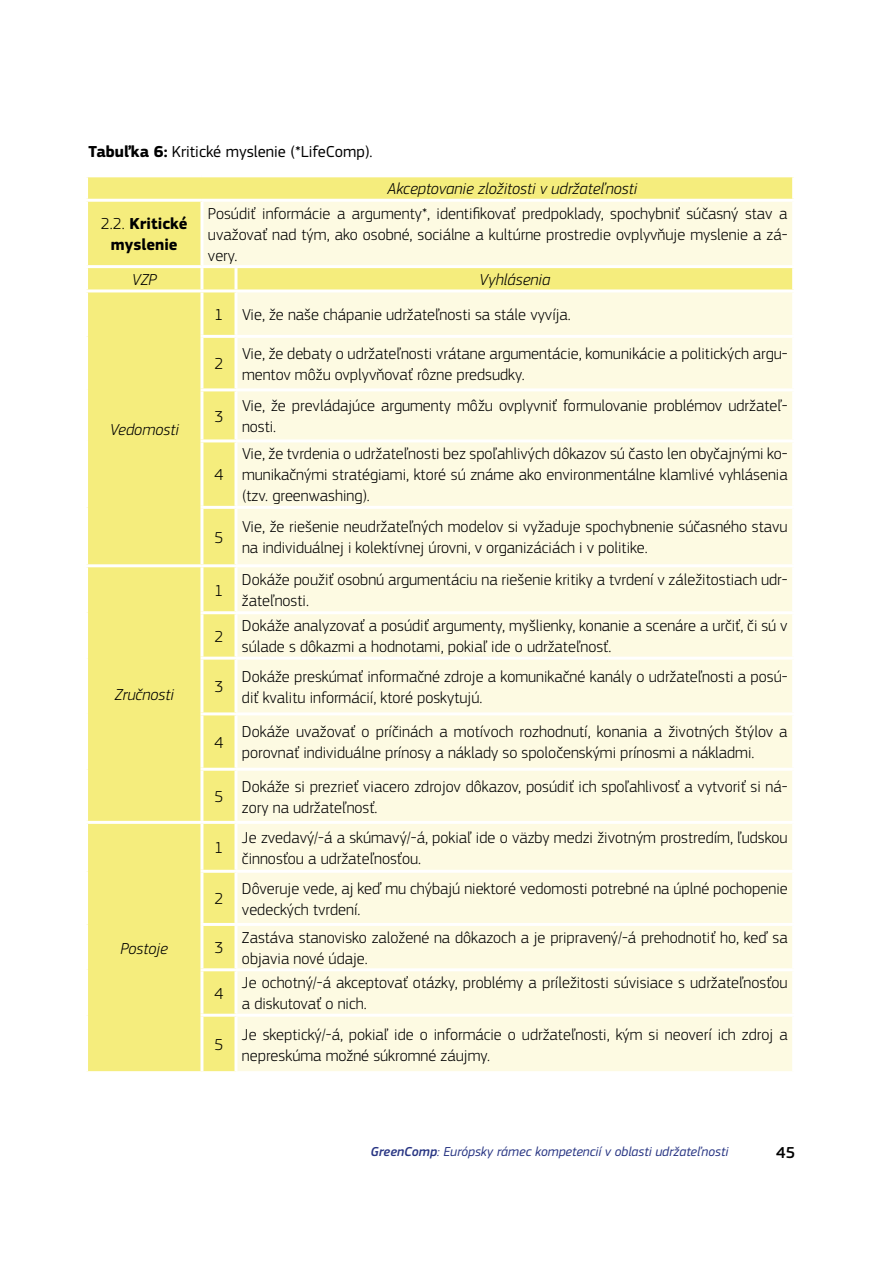
<style>
.page{position:relative;width:893px;height:1263px;background:#fff}
.page>*{position:absolute;margin:0;border:0;box-sizing:border-box;transform-origin:0 0}
.t1{font:300 16.5px/21px "EC Square Sans Pro";color:#000}
.t2{font:italic 300 16.5px "EC Square Sans Pro";color:#000}
.t3{font:16.5px "EC Square Sans Pro";color:#000}
.t4{font:700 16.5px/21px "EC Square Sans Pro";color:#000;text-align:center}
.t5{font:500 16.5px "EC Square Sans Pro";color:#000}
.t6{font:italic 13.5px "EC Square Sans Pro";color:#283583}
.s1{font-weight:700}
.s2{font-weight:300}
.s3{font-weight:500}
</style>
<div class="page">
<div style="left:88px;top:177px;width:704px;height:894px;background:#f5ed7d"></div>
<div style="left:203px;top:202px;width:589px;height:869px;background:#fdfae2"></div>
<div style="left:88px;top:268px;width:704px;height:21px;background:#f5ed7d"></div>
<hr style="left:85px;top:199px;width:117px;height:3px;background:#fff">
<hr style="left:200px;top:292px;width:3px;height:43px;background:#fff">
<hr style="left:200px;top:335px;width:36px;height:3px;background:#fff">
<hr style="left:200px;top:338px;width:3px;height:50px;background:#fff">
<hr style="left:200px;top:388px;width:36px;height:3px;background:#fff">
<hr style="left:200px;top:391px;width:3px;height:48px;background:#fff">
<hr style="left:200px;top:439px;width:36px;height:3px;background:#fff">
<hr style="left:200px;top:442px;width:3px;height:64px;background:#fff">
<hr style="left:200px;top:506px;width:36px;height:3px;background:#fff">
<hr style="left:200px;top:509px;width:3px;height:55px;background:#fff">
<hr style="left:85px;top:564px;width:117px;height:3px;background:#fff">
<hr style="left:202px;top:564px;width:34px;height:3px;background:#fff">
<hr style="left:200px;top:567px;width:3px;height:44px;background:#fff">
<hr style="left:200px;top:611px;width:36px;height:3px;background:#fff">
<hr style="left:200px;top:614px;width:3px;height:43px;background:#fff">
<hr style="left:200px;top:657px;width:36px;height:3px;background:#fff">
<hr style="left:200px;top:660px;width:3px;height:52px;background:#fff">
<hr style="left:200px;top:712px;width:36px;height:3px;background:#fff">
<hr style="left:200px;top:715px;width:3px;height:53px;background:#fff">
<hr style="left:200px;top:768px;width:36px;height:3px;background:#fff">
<hr style="left:200px;top:771px;width:3px;height:50px;background:#fff">
<hr style="left:85px;top:821px;width:117px;height:3px;background:#fff">
<hr style="left:202px;top:821px;width:34px;height:3px;background:#fff">
<hr style="left:200px;top:824px;width:3px;height:46px;background:#fff">
<hr style="left:200px;top:870px;width:36px;height:3px;background:#fff">
<hr style="left:200px;top:873px;width:3px;height:50px;background:#fff">
<hr style="left:200px;top:923px;width:36px;height:3px;background:#fff">
<hr style="left:200px;top:926px;width:3px;height:42px;background:#fff">
<hr style="left:200px;top:968px;width:36px;height:3px;background:#fff">
<hr style="left:200px;top:971px;width:3px;height:43px;background:#fff">
<hr style="left:200px;top:1014px;width:36px;height:3px;background:#fff">
<hr style="left:200px;top:1017px;width:3px;height:54px;background:#fff">
<hr style="left:234px;top:292px;width:3px;height:43px;background:#fff">
<hr style="left:236px;top:335px;width:559px;height:3px;background:#fff">
<hr style="left:234px;top:338px;width:3px;height:50px;background:#fff">
<hr style="left:236px;top:388px;width:559px;height:3px;background:#fff">
<hr style="left:234px;top:391px;width:3px;height:48px;background:#fff">
<hr style="left:236px;top:439px;width:559px;height:3px;background:#fff">
<hr style="left:234px;top:442px;width:3px;height:64px;background:#fff">
<hr style="left:236px;top:506px;width:559px;height:3px;background:#fff">
<hr style="left:234px;top:509px;width:3px;height:55px;background:#fff">
<hr style="left:236px;top:564px;width:559px;height:3px;background:#fff">
<hr style="left:234px;top:567px;width:3px;height:44px;background:#fff">
<hr style="left:236px;top:611px;width:559px;height:3px;background:#fff">
<hr style="left:234px;top:614px;width:3px;height:43px;background:#fff">
<hr style="left:236px;top:657px;width:559px;height:3px;background:#fff">
<hr style="left:234px;top:660px;width:3px;height:52px;background:#fff">
<hr style="left:236px;top:712px;width:559px;height:3px;background:#fff">
<hr style="left:234px;top:715px;width:3px;height:53px;background:#fff">
<hr style="left:236px;top:768px;width:559px;height:3px;background:#fff">
<hr style="left:234px;top:771px;width:3px;height:50px;background:#fff">
<hr style="left:236px;top:821px;width:559px;height:3px;background:#fff">
<hr style="left:234px;top:824px;width:3px;height:46px;background:#fff">
<hr style="left:236px;top:870px;width:559px;height:3px;background:#fff">
<hr style="left:234px;top:873px;width:3px;height:50px;background:#fff">
<hr style="left:236px;top:923px;width:559px;height:3px;background:#fff">
<hr style="left:234px;top:926px;width:3px;height:42px;background:#fff">
<hr style="left:236px;top:968px;width:559px;height:3px;background:#fff">
<hr style="left:234px;top:971px;width:3px;height:43px;background:#fff">
<hr style="left:236px;top:1014px;width:559px;height:3px;background:#fff">
<hr style="left:234px;top:1017px;width:3px;height:54px;background:#fff">
<hr style="left:202px;top:199px;width:34px;height:3px;background:#fff">
<hr style="left:200px;top:202px;width:3px;height:63px;background:#fff">
<hr style="left:236px;top:199px;width:559px;height:3px;background:#fff">
<hr style="left:85px;top:265px;width:117px;height:3px;background:#fff">
<hr style="left:200px;top:268px;width:3px;height:21px;background:#fff">
<hr style="left:234px;top:268px;width:3px;height:21px;background:#fff">
<hr style="left:85px;top:289px;width:117px;height:3px;background:#fff">
<hr style="left:202px;top:289px;width:34px;height:3px;background:#fff">
<hr style="left:236px;top:289px;width:559px;height:3px;background:#fff">
<hr style="left:202px;top:265px;width:34px;height:3px;background:#fff">
<hr style="left:236px;top:265px;width:559px;height:3px;background:#fff">
<p class="t3" style="left:88px;top:142px;width:286px"><span class="s1">Tabuľka 6:</span> Kritické myslenie (*LifeComp).</p>
<p class="t2" style="left:388px;top:179px;width:251px">Akceptovanie zložitosti v udržateľnosti</p>
<p class="t4" style="left:101px;top:214px;width:88px"><span class="s2">2.2.</span> Kritické myslenie</p>
<p class="t1" style="left:208px;top:203px;width:581px;text-align:justify">Posúdiť informácie a argumenty*, identifikovať predpoklady, spochybniť súčasný stav a uvažovať nad tým, ako osobné, sociálne a kultúrne prostredie ovplyvňuje myslenie a zá&shy;very.</p>
<p class="t2" style="left:132px;top:270px;width:27px">VZP</p>
<p class="t2" style="left:479px;top:270px;width:73px">Vyhlásenia</p>
<p class="t2" style="left:110px;top:419px;width:71px">Vedomosti</p>
<p class="t2" style="left:115px;top:685px;width:61px">Zručnosti</p>
<p class="t2" style="left:120px;top:939px;width:49px">Postoje</p>
<p class="t1" style="left:215px;top:304px;width:358px">1 Vie, že naše chápanie udržateľnosti sa stále vyvíja.</p>
<p class="t1" style="left:215px;top:353px;width:10px">2</p>
<p class="t1" style="left:242px;top:343px;width:547px">Vie, že debaty o udržateľnosti vrátane argumentácie, komunikácie a politických argu&shy;mentov môžu ovplyvňovať rôzne predsudky.</p>
<p class="t1" style="left:215px;top:406px;width:10px">3</p>
<p class="t1" style="left:242px;top:395px;width:547px">Vie, že prevládajúce argumenty môžu ovplyvniť formulovanie problémov udržateľ&shy;nosti.</p>
<p class="t1" style="left:215px;top:464px;width:10px">4</p>
<p class="t1" style="left:242px;top:443px;width:547px;text-align:justify">Vie, že tvrdenia o udržateľnosti bez spoľahlivých dôkazov sú často len obyčajnými ko&shy;munikačnými stratégiami, ktoré sú známe ako environmentálne klamlivé vyhlásenia (tzv. greenwashing).</p>
<p class="t1" style="left:215px;top:527px;width:10px">5</p>
<p class="t1" style="left:242px;top:516px;width:547px">Vie, že riešenie neudržateľných modelov si vyžaduje spochybnenie súčasného stavu na individuálnej i kolektívnej úrovni, v organizáciách i v politike.</p>
<p class="t1" style="left:215px;top:579px;width:10px">1</p>
<p class="t1" style="left:242px;top:569px;width:547px">Dokáže použiť osobnú argumentáciu na riešenie kritiky a tvrdení v záležitostiach udr&shy;žateľnosti.</p>
<p class="t1" style="left:215px;top:626px;width:10px">2</p>
<p class="t1" style="left:242px;top:615px;width:547px">Dokáže analyzovať a posúdiť argumenty, myšlienky, konanie a scenáre a určiť, či sú v súlade s dôkazmi a hodnotami, pokiaľ ide o udržateľnosť.</p>
<p class="t1" style="left:215px;top:676px;width:10px">3</p>
<p class="t1" style="left:242px;top:666px;width:547px">Dokáže preskúmať informačné zdroje a komunikačné kanály o udržateľnosti a posú&shy;diť kvalitu informácií, ktoré poskytujú.</p>
<p class="t1" style="left:215px;top:732px;width:10px">4</p>
<p class="t1" style="left:242px;top:721px;width:547px">Dokáže uvažovať o príčinách a motívoch rozhodnutí, konania a životných štýlov a porovnať individuálne prínosy a náklady so spoločenskými prínosmi a nákladmi.</p>
<p class="t1" style="left:215px;top:786px;width:10px">5</p>
<p class="t1" style="left:242px;top:775px;width:547px">Dokáže si prezrieť viacero zdrojov dôkazov, posúdiť ich spoľahlivosť a vytvoriť si ná&shy;zory na udržateľnosť.</p>
<p class="t1" style="left:215px;top:837px;width:10px">1</p>
<p class="t1" style="left:242px;top:826px;width:547px">Je zvedavý/-á a skúmavý/-á, pokiaľ ide o väzby medzi životným prostredím, ľudskou činnosťou a udržateľnosťou.</p>
<p class="t1" style="left:215px;top:888px;width:10px">2</p>
<p class="t1" style="left:242px;top:878px;width:547px">Dôveruje vede, aj keď mu chýbajú niektoré vedomosti potrebné na úplné pochopenie vedeckých tvrdení.</p>
<p class="t1" style="left:215px;top:937px;width:10px">3</p>
<p class="t1" style="left:242px;top:927px;width:547px">Zastáva stanovisko založené na dôkazoch a je pripravený/-á prehodnotiť ho, keď sa objavia nové údaje.</p>
<p class="t1" style="left:215px;top:983px;width:10px">4</p>
<p class="t1" style="left:242px;top:972px;width:547px">Je ochotný/-á akceptovať otázky, problémy a príležitosti súvisiace s udržateľnosťou a diskutovať o nich.</p>
<p class="t1" style="left:215px;top:1034px;width:10px">5</p>
<p class="t1" style="left:242px;top:1024px;width:547px">Je skeptický/-á, pokiaľ ide o informácie o udržateľnosti, kým si neoverí ich zdroj a nepreskúma možné súkromné záujmy.</p>
<p class="t6" style="left:370px;top:1144px;width:359px"><span class="s3">GreenComp</span>: Európsky rámec kompetencií v oblasti udržateľnosti</p>
<p class="t5" style="left:776px;top:1143px;width:20px">45</p>
</div>
